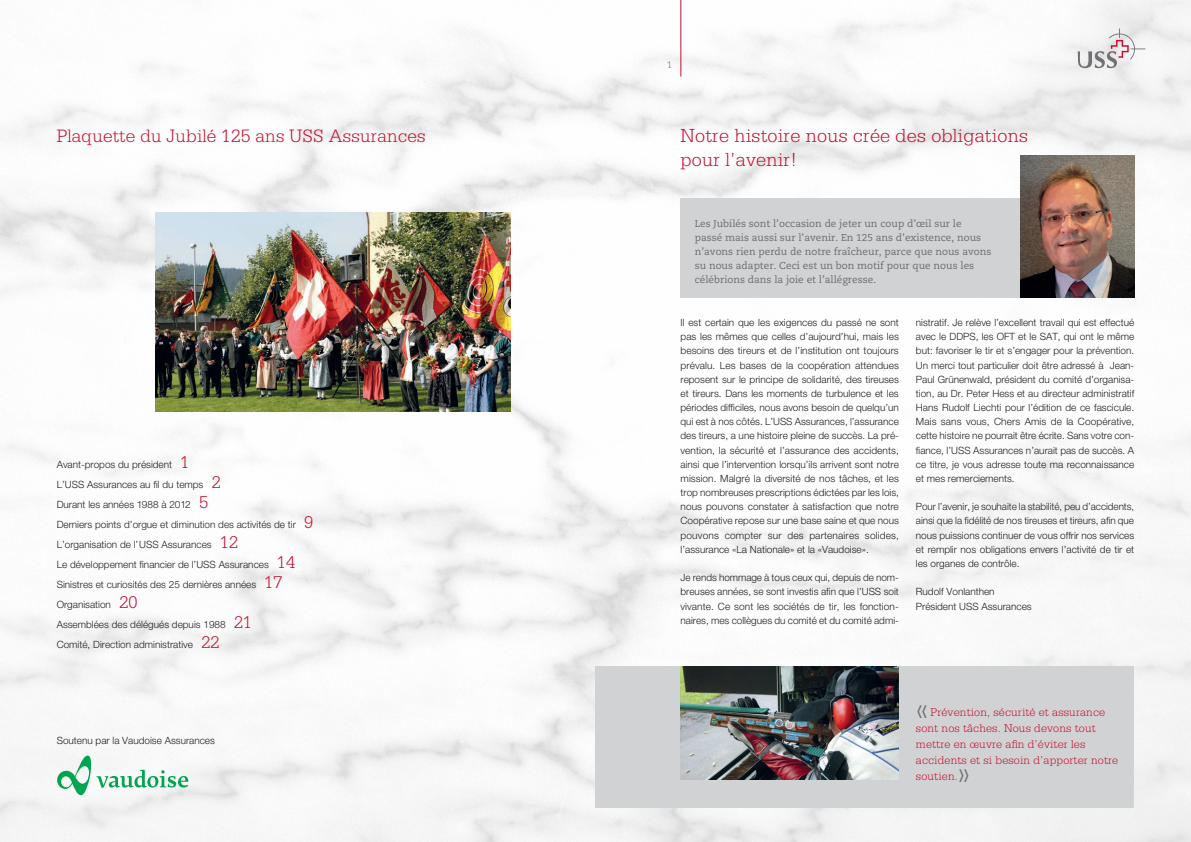
<style>
.page{position:relative;width:1191px;height:842px;background:#fff}
.page>*{position:absolute;margin:0;border:0;box-sizing:border-box;transform-origin:0 0}
.t1{font:300 32px "Serifa Std";color:#6c6d70}
.t2{font:300 20px/24px "Serifa Std";letter-spacing:.01em;color:#c3102e}
.t3{font:300 19px "Serifa Std";letter-spacing:.01em;color:#c3102e}
.t4{font:300 12px/16px "Serifa Std";letter-spacing:.01em;color:#c3102e}
.t5{font:300 10px/14.2px "Helvetica Neue LT Std";color:#231f20;text-align:justify}
.t6{font:10px/14.2px "Caecilia LT Std";color:#6c6d70}
.t7{font:300 10px "Serifa Std";color:#6c6d70}
.s1{font-family:"Serifa Std";font-size:18px;color:#c3102e}
</style>
<div class="page">
<img style="left:0;top:0;width:1191px;height:842px">
<hr style="left:680px;top:0;width:1px;height:77px;background:#c3102e">
<svg style="left:1077px;top:29px;width:68px;height:39px"></svg>
<div style="left:680px;top:198px;width:355px;height:100px;background:#d1d2d4"></div>
<div style="left:595px;top:666px;width:539px;height:142px;background:#d1d2d4"></div>
<img style="left:1020px;top:156px;width:114px;height:142px">
<img style="left:680px;top:666px;width:219px;height:114px">
<img style="left:156px;top:213px;width:354px;height:198px">
<svg style="left:57px;top:755px;width:131px;height:40px"></svg>
<h3 class="t3" style="left:57px;top:125px;width:370px">Plaquette du Jubilé 125 ans USS Assurances</h3>
<p class="t5" style="left:57px;top:454px;width:258px;line-height:20px;text-align:left">Avant-propos du président <span class="s1">1<br></span>L’USS Assurances au fil du temps <span class="s1">2<br></span>Durant les années 1988 à 2012 <span class="s1">5<br></span>Derniers points d’orgue et diminution des activités de tir <span class="s1">9<br></span>L’organisation de l’USS Assurances <span class="s1">12<br></span>Le développement financier de l’USS Assurances <span class="s1">14<br></span>Sinistres et curiosités des 25 dernières années <span class="s1">17<br></span>Organisation <span class="s1">20<br></span>Assemblées des délégués depuis 1988 <span class="s1">21<br></span>Comité, Direction administrative <span class="s1">22</span></p>
<p class="t5" style="left:57px;top:733px;width:160px">Soutenu par la Vaudoise Assurances</p>
<p class="t7" style="left:667px;top:59px;width:6px">1</p>
<h2 class="t2" style="left:680px;top:123px;width:349px">Notre histoire nous crée des obligations pour l’avenir!</h2>
<p class="t6" style="left:694px;top:216px;width:298px">Les Jubilés sont l’occasion de jeter un coup d’œil sur le passé mais aussi sur l’avenir. En 125 ans d’existence, nous n’avons rien perdu de notre fraîcheur, parce que nous avons su nous adapter. Ceci est un bon motif pour que nous les célébrions dans la joie et l’allégresse.</p>
<p class="t5" style="left:680px;top:315px;width:220px">Il est certain que les exigences du passé ne sont pas les mêmes que celles d’aujourd’hui, mais les besoins des tireurs et de l’institution ont toujours prévalu. Les bases de la coopération attendues reposent sur le principe de solidarité, des tireuses et tireurs. Dans les moments de turbulence et les périodes difficiles, nous avons besoin de quelqu’un qui est à nos côtés. L’USS Assurances, l’assurance des tireurs, a une histoire pleine de succès. La pré&shy;vention, la sécurité et l’assurance des accidents, ainsi que l’intervention lorsqu’ils arrivent sont notre mission. Malgré la diversité de nos tâches, et les trop nombreuses prescriptions édictées par les lois, nous pouvons constater à satisfaction que notre Coopérative repose sur une base saine et que nous pouvons compter sur des partenaires solides, l’assurance «La Nationale» et la «Vaudoise».</p>
<p class="t5" style="left:680px;top:570px;width:220px">Je rends hommage à tous ceux qui, depuis de nom&shy;breuses années, se sont investis afin que l’USS soit vivante. Ce sont les sociétés de tir, les fonction&shy;naires, mes collègues du comité et du comité admi-</p>
<p class="t5" style="left:916px;top:315px;width:220px">nistratif. Je relève l’excellent travail qui est effectué avec le DDPS, les OFT et le SAT, qui ont le même but: favoriser le tir et s’engager pour la prévention.<br>Un merci tout particulier doit être adressé à Jean-Paul Grünenwald, président du comité d’organisa&shy;tion, au Dr. Peter Hess et au directeur administratif Hans Rudolf Liechti pour l’édition de ce fascicule.<br>Mais sans vous, Chers Amis de la Coopérative, cette histoire ne pourrait être écrite. Sans votre con&shy;fiance, l’USS Assurances n’aurait pas de succès. A ce titre, je vous adresse toute ma reconnaissance et mes remerciements.</p>
<p class="t5" style="left:916px;top:499px;width:220px">Pour l’avenir, je souhaite la stabilité, peu d’accidents, ainsi que la fidélité de nos tireuses et tireurs, afin que nous puissions continuer de vous offrir nos services et remplir nos obligations envers l’activité de tir et les organes de contrôle.</p>
<p class="t5" style="left:916px;top:584px;width:117px">Rudolf Vonlanthen<br>Président USS Assurances</p>
<h1 class="t1" style="left:916px;top:690px;width:14px">«</h1>
<p class="t4" style="left:916px;top:704px;width:204px;text-indent:15px">Prévention, sécurité et assurance sont nos tâches. Nous devons tout mettre en œuvre afin d’éviter les accidents et si besoin d’apporter notre soutien.</p>
<h1 class="t1" style="left:958px;top:754px;width:14px">»</h1>
</div>
